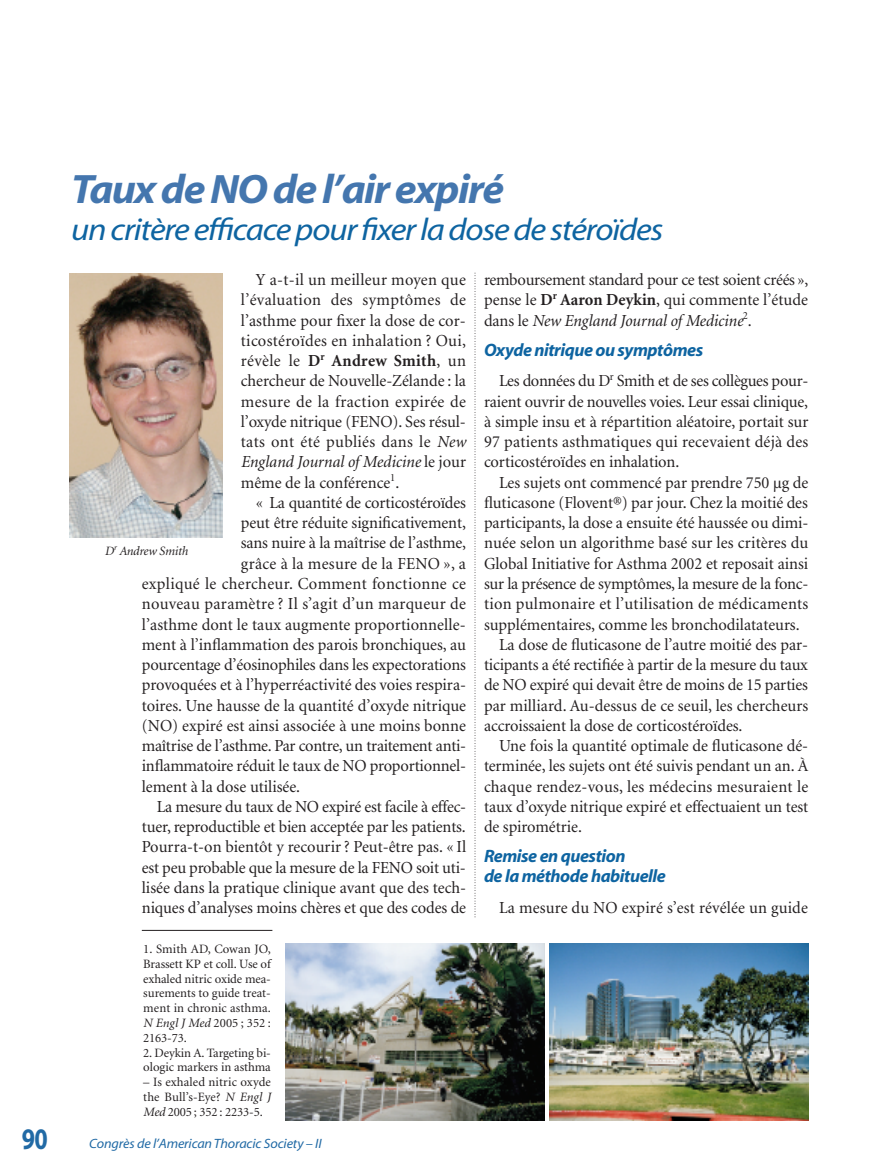
<style>
.page{position:relative;width:878px;height:1175px;background:#fff}
.page>*{position:absolute;margin:0;border:0;box-sizing:border-box;transform-origin:0 0}
.t1{font:italic 700 41.25px "Myriad";letter-spacing:-.035em;color:#4476ae;scale:1.05 1}
.t2{font:italic 31.5px "Myriad";letter-spacing:-.035em;color:#0e64a1;scale:1.1 1}
.t3{font:700 30px "Myriad";color:#216aa5;scale:.8 1}
.t4{font:italic 700 18px/19.5px "Myriad";letter-spacing:-.025em;color:#0e64a1}
.t5{font:16.8px/20.2px "Minion";letter-spacing:-.005em;color:#231f20;text-align:justify}
.t6{font:16.8px "Minion";letter-spacing:.02em;color:#231f20}
.t7{font:16.8px "Minion";letter-spacing:.015em;color:#231f20}
.t8{font:italic 13.5px "Myriad";letter-spacing:-.01em;color:#216aa5;scale:1.05 1}
.t9{font:12.75px/14.7px "Minion";letter-spacing:-.005em;color:#231f20;text-align:justify}
.t10{font:italic 12.75px "Minion";letter-spacing:-.015em;color:#231f20}
.s1{font-weight:700}
.s2{font-style:italic}
</style>
<div class="page">
<svg style="left:474px;top:273px;width:1px;height:645px"></svg>
<img style="left:70px;top:273px;width:153px;height:264px">
<hr style="left:142px;top:930px;width:130px;height:1px;background:#231f20">
<img style="left:286px;top:943px;width:258px;height:177px">
<img style="left:549px;top:943px;width:259px;height:177px">
<h3 class="t3" style="left:22px;top:1127px;width:34px">90</h3>
<h1 class="t1" style="left:71px;top:173px;width:414px">Taux de NO de l’air expiré</h1>
<h2 class="t2" style="left:71px;top:218px;width:540px">un critère efficace pour fixer la dose de stéroïdes</h2>
<p class="t5" style="left:241px;top:271px;width:227px;text-indent:15px">Y a-t-il un meilleur moyen que l’évaluation des symptômes de l’asthme pour fixer la dose de cor&shy;ticostéroïdes en inhalation ? Oui, révèle le <span class="s1">D</span><sup>r</sup> <span class="s1">Andrew Smith</span>, un chercheur de Nouvelle-Zélande : la mesure de la fraction expirée de l’oxyde nitrique (FENO). Ses résul&shy;tats ont été publiés dans le <span class="s2">New England Journal of Medicine</span> le jour même de la conférence<sup>1</sup>.</p>
<p class="t5" style="left:256px;top:494px;width:211px">« La quantité de corticostéroïdes</p>
<p class="t5" style="left:241px;top:514px;width:226px">peut être réduite significativement,</p>
<p class="t5" style="left:241px;top:534px;width:227px">sans nuire à la maîtrise de l’asthme,</p>
<p class="t6" style="left:241px;top:557px;width:226px">grâce à la mesure de la FENO », a</p>
<p class="t6" style="left:142px;top:577px;width:326px">expliqué le chercheur. Comment fonctionne ce</p>
<p class="t6" style="left:142px;top:597px;width:326px">nouveau paramètre ? Il s’agit d’un marqueur de</p>
<p class="t5" style="left:142px;top:615px;width:325px">l’asthme dont le taux augmente proportionnelle-</p>
<p class="t5" style="left:142px;top:635px;width:326px">ment à l’inflammation des parois bronchiques, au</p>
<p class="t5" style="left:142px;top:656px;width:325px">pourcentage d’éosinophiles dans les expectorations</p>
<p class="t5" style="left:142px;top:676px;width:326px">provoquées et à l’hyperréactivité des voies respira-</p>
<p class="t5" style="left:142px;top:696px;width:326px">toires. Une hausse de la quantité d’oxyde nitrique</p>
<p class="t5" style="left:142px;top:716px;width:325px">(NO) expiré est ainsi associée à une moins bonne</p>
<p class="t5" style="left:142px;top:737px;width:326px">maîtrise de l’asthme. Par contre, un traitement anti-</p>
<p class="t5" style="left:142px;top:757px;width:326px">inflammatoire réduit le taux de NO proportionnel-</p>
<p class="t5" style="left:142px;top:777px;width:160px">lement à la dose utilisée.</p>
<p class="t5" style="left:157px;top:797px;width:311px">La mesure du taux de NO expiré est facile à effec-</p>
<p class="t5" style="left:142px;top:818px;width:325px">tuer, reproductible et bien acceptée par les patients.</p>
<p class="t5" style="left:142px;top:838px;width:326px">Pourra-t-on bientôt y recourir ? Peut-être pas. « Il</p>
<p class="t5" style="left:142px;top:858px;width:325px">est peu probable que la mesure de la FENO soit uti-</p>
<p class="t5" style="left:142px;top:878px;width:326px">lisée dans la pratique clinique avant que des tech-</p>
<p class="t5" style="left:142px;top:899px;width:326px">niques d’analyses moins chères et que des codes de</p>
<p class="t10" style="left:105px;top:546px;width:84px">D<sup>r</sup> Andrew Smith</p>
<p class="t9" style="left:143px;top:942px;width:129px">1. Smith AD, Cowan JO, Brassett KP et coll. Use of exhaled nitric oxide mea&shy;surements to guide treat&shy;ment in chronic asthma.<br><span class="s2">N Engl J Med</span> 2005 ; 352 :<br>2163-73.</p>
<p class="t9" style="left:143px;top:1046px;width:129px">2. Deykin A. Targeting bi&shy;ologic markers in asthma</p>
<p class="t9" style="left:143px;top:1075px;width:129px">– Is exhaled nitric oxyde the Bull’s-Eye? <span class="s2">N Engl J Med</span> 2005 ; 352 : 2233-5.</p>
<p class="t8" style="left:89px;top:1138px;width:223px">Congrès de l’American Thoracic Society – II</p>
<p class="t5" style="left:484px;top:271px;width:326px">remboursement standard pour ce test soient créés », pense le <span class="s1">D</span><sup>r</sup> <span class="s1">Aaron Deykin</span>, qui commente l’étude dans le <span class="s2">New England Journal of Medicine</span><sup>2</sup>.</p>
<p class="t4" style="left:484px;top:342px;width:221px">Oxyde nitrique ou symptômes</p>
<p class="t5" style="left:484px;top:372px;width:326px;text-indent:15px">Les données du D<sup>r</sup> Smith et de ses collègues pour&shy;raient ouvrir de nouvelles voies. Leur essai clinique, à simple insu et à répartition aléatoire, portait sur 97 patients asthmatiques qui recevaient déjà des corticostéroïdes en inhalation.</p>
<p class="t5" style="left:499px;top:473px;width:311px">Les sujets ont commencé par prendre 750 µg de</p>
<p class="t5" style="left:484px;top:494px;width:325px">fluticasone (Flovent®) par jour. Chez la moitié des</p>
<p class="t5" style="left:484px;top:514px;width:326px">participants, la dose a ensuite été haussée ou dimi-</p>
<p class="t5" style="left:484px;top:534px;width:326px">nuée selon un algorithme basé sur les critères du</p>
<p class="t5" style="left:484px;top:554px;width:326px">Global Initiative for Asthma 2002 et reposait ainsi</p>
<p class="t5" style="left:484px;top:575px;width:326px">sur la présence de symptômes, la mesure de la fonc-</p>
<p class="t7" style="left:484px;top:597px;width:326px">tion pulmonaire et l’utilisation de médicaments</p>
<p class="t5" style="left:484px;top:615px;width:317px">supplémentaires, comme les bronchodilatateurs.</p>
<p class="t5" style="left:499px;top:635px;width:310px">La dose de fluticasone de l’autre moitié des par-</p>
<p class="t5" style="left:484px;top:656px;width:325px">ticipants a été rectifiée à partir de la mesure du taux</p>
<p class="t5" style="left:484px;top:676px;width:325px">de NO expiré qui devait être de moins de 15 parties</p>
<p class="t5" style="left:484px;top:696px;width:326px">par milliard. Au-dessus de ce seuil, les chercheurs</p>
<p class="t5" style="left:484px;top:716px;width:260px">accroissaient la dose de corticostéroïdes.</p>
<p class="t5" style="left:499px;top:737px;width:311px">Une fois la quantité optimale de fluticasone dé-</p>
<p class="t5" style="left:484px;top:757px;width:326px">terminée, les sujets ont été suivis pendant un an. À</p>
<p class="t7" style="left:484px;top:779px;width:326px">chaque rendez-vous, les médecins mesuraient le</p>
<p class="t5" style="left:484px;top:797px;width:326px">taux d’oxyde nitrique expiré et effectuaient un test</p>
<p class="t5" style="left:484px;top:818px;width:99px">de spirométrie.</p>
<p class="t4" style="left:484px;top:848px;width:183px">Remise en question<br>de la méthode habituelle</p>
<p class="t5" style="left:499px;top:899px;width:310px">La mesure du NO expiré s’est révélée un guide</p>
</div>
